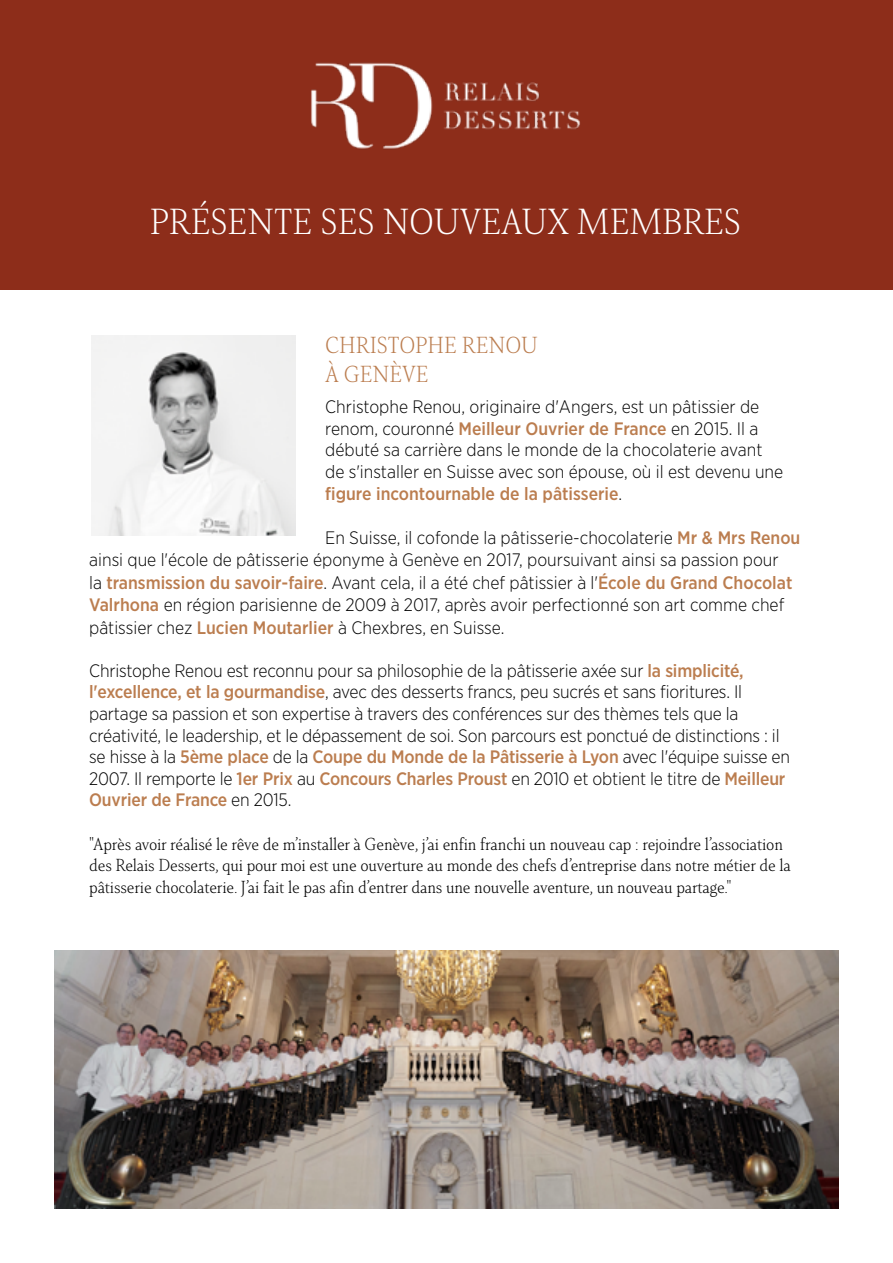
<style>
.page{position:relative;width:893px;height:1263px;background:#fff}
.page>*{position:absolute;margin:0;border:0;box-sizing:border-box;transform-origin:0 0}
.t1{font:37.5px "Senlot Serif Nor Thi";color:#fff}
.t2{font:24px/28.8px "Senlot Serif Nor Thi";color:#bb7d4f}
.t3{font:300 18px/21.6px "Gotham Narrow";letter-spacing:-.01em;color:#000}
.t4{font:18px/21.6px "Senlot Serif Nor Thi";letter-spacing:-.01em;color:#000}
.s1{font-weight:500;color:#bb7d4f}
</style>
<div class="page">
<div style="left:0;top:1px;width:893px;height:289px;background:#8d2d1a"></div>
<img style="left:311px;top:62px;width:269px;height:87px">
<img style="left:92px;top:335px;width:203px;height:200px">
<img style="left:54px;top:950px;width:785px;height:259px">
<h1 class="t1" style="left:150px;top:200px;width:593px">PRÉSENTE SES NOUVEAUX MEMBRES</h1>
<h2 class="t2" style="left:325px;top:331px;width:214px">CHRISTOPHE RENOU<br>À GENÈVE</h2>
<p class="t3" style="left:325px;top:395px;width:460px">Christophe Renou, originaire d'Angers, est un pâtissier de renom, couronné <span class="s1">Meilleur Ouvrier de France</span> en 2015. Il a débuté sa carrière dans le monde de la chocolaterie avant de s'installer en Suisse avec son épouse, où il est devenu une <span class="s1">figure incontournable de la pâtisserie</span>.</p>
<p class="t3" style="left:89px;top:526px;width:713px;line-height:22.5px;text-indent:236px">En Suisse, il cofonde la pâtisserie-chocolaterie <span class="s1">Mr &amp; Mrs Renou </span>ainsi que l'école de pâtisserie éponyme à Genève en 2017, poursuivant ainsi sa passion pour<br>la <span class="s1">transmission du savoir-faire</span>. Avant cela, il a été chef pâtissier à l'<span class="s1">École du Grand Chocolat Valrhona</span> en région parisienne de 2009 à 2017, après avoir perfectionné son art comme chef pâtissier chez <span class="s1">Lucien Moutarlier</span> à Chexbres, en Suisse.</p>
<p class="t3" style="left:89px;top:659px;width:702px">Christophe Renou est reconnu pour sa philosophie de la pâtisserie axée sur <span class="s1">la simplicité, l'excellence, et la gourmandise</span>, avec des desserts francs, peu sucrés et sans fioritures. Il partage sa passion et son expertise à travers des conférences sur des thèmes tels que la créativité, le leadership, et le dépassement de soi. Son parcours est ponctué de distinctions : il se hisse à la <span class="s1">5ème place</span> de la <span class="s1">Coupe du Monde de la Pâtisserie à Lyon</span> avec l'équipe suisse en 2007. Il remporte le <span class="s1">1er Prix</span> au <span class="s1">Concours Charles Proust</span> en 2010 et obtient le titre de <span class="s1">Meilleur Ouvrier de France</span> en 2015.</p>
<p class="t4" style="left:89px;top:833px;width:703px">"Après avoir réalisé le rêve de m’installer à Genève, j’ai enfin franchi un nouveau cap : rejoindre l’association des Relais Desserts, qui pour moi est une ouverture au monde des chefs d’entreprise dans notre métier de la pâtisserie chocolaterie. J’ai fait le pas afin d’entrer dans une nouvelle aventure, un nouveau partage."</p>
</div>
